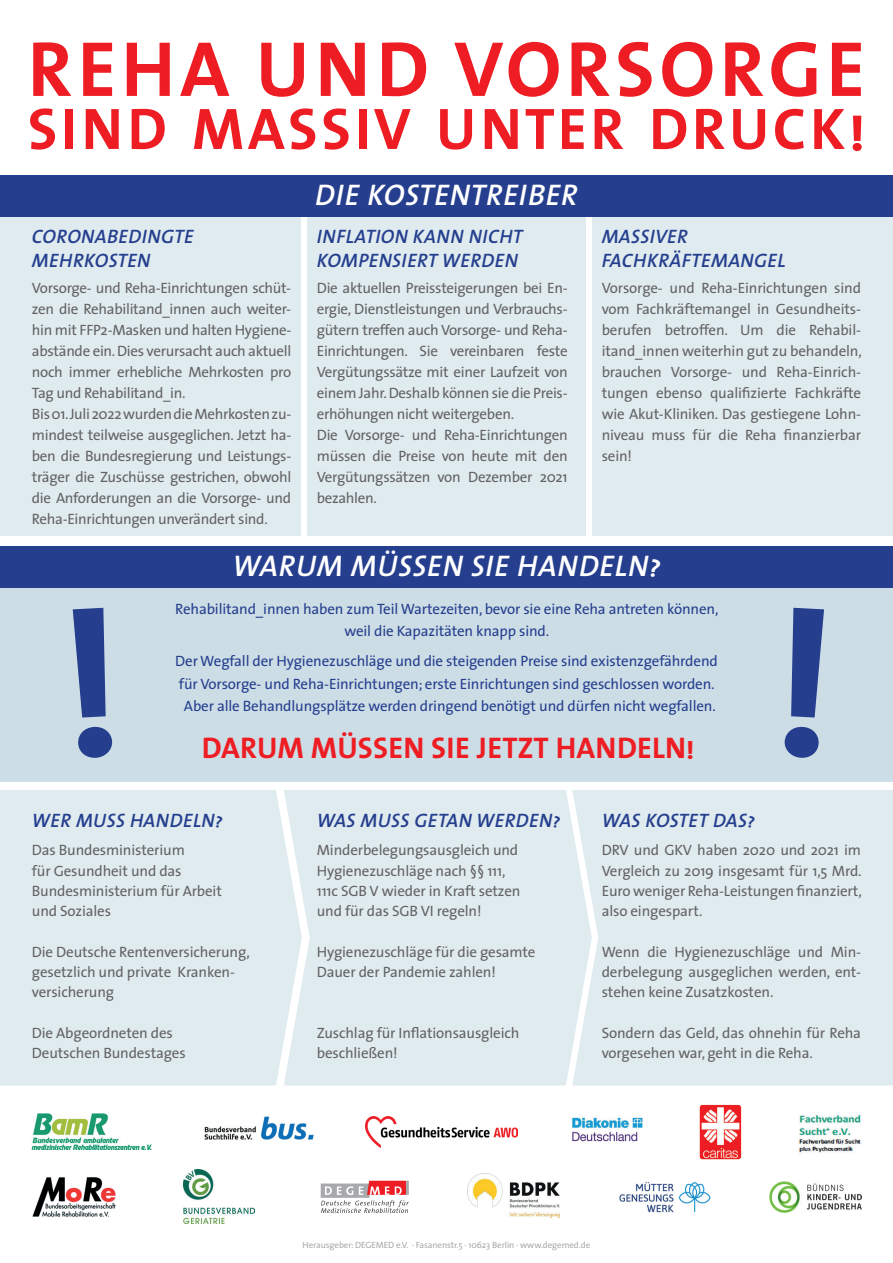
<style>
.page{position:relative;width:893px;height:1263px;background:#fff}
.page>*{position:absolute;margin:0;border:0;box-sizing:border-box;transform-origin:0 0}
.t1{font:78.75px "The Sans Bold Caps";letter-spacing:.06em;color:#ee1d23}
.t2{font:59.1px "The Sans Bold Caps";letter-spacing:.06em;color:#ee1d23}
.t3{font:italic 30px "The Sans Semi Bold Caps";letter-spacing:.025em;color:#fff}
.t4{font:30px "The Sans Bold Caps";letter-spacing:.005em;color:#ee1d23}
.t5{font:italic 19.5px/23.4px "The Sans Semi Bold Caps";letter-spacing:.02em;color:#253f8e}
.t6{font:15px/21px "The Sans";letter-spacing:-.02em;color:#636364}
.t7{font:15px/22.5px "The Sans";letter-spacing:-.01em;color:#253f8e;text-align:center}
.t8{font:9px "The Sans";letter-spacing:-.01em;color:#a8a9ad}
</style>
<div class="page">
<div style="left:0;top:557px;width:893px;height:224px;background:#cddde6"></div>
<div style="left:0;top:546px;width:893px;height:42px;background:#253f8e"></div>
<div style="left:0;top:175px;width:893px;height:42px;background:#253f8e"></div>
<div style="left:307px;top:217px;width:279px;height:319px;background:#e0ebf0"></div>
<div style="left:592px;top:217px;width:301px;height:319px;background:#e0ebf0"></div>
<div style="left:0;top:217px;width:301px;height:319px;background:#e0ebf0"></div>
<div style="left:0;top:790px;width:283px;height:295px;background:#e0ebf0"></div>
<div style="left:283px;top:790px;width:288px;height:295px;background:#e0ebf0"></div>
<div style="left:571px;top:790px;width:322px;height:295px;background:#e0ebf0"></div>
<img style="left:32px;top:1114px;width:120px;height:36px">
<img style="left:204px;top:1116px;width:110px;height:24px">
<img style="left:366px;top:1117px;width:152px;height:30px">
<img style="left:32px;top:1177px;width:84px;height:40px">
<img style="left:183px;top:1170px;width:72px;height:54px">
<img style="left:572px;top:1117px;width:71px;height:25px">
<img style="left:798px;top:1114px;width:63px;height:39px">
<img style="left:619px;top:1181px;width:91px;height:32px">
<img style="left:769px;top:1181px;width:92px;height:31px">
<img style="left:468px;top:1173px;width:92px;height:45px">
<img style="left:699px;top:1105px;width:42px;height:54px">
<svg style="left:321px;top:1181px;width:88px;height:32px"></svg>
<h1 class="t1" style="left:28px;top:3px;width:839px">REHA UND VORSORGE</h1>
<h2 class="t2" style="left:28px;top:79px;width:839px">SIND MASSIV UNTER DRUCK!</h2>
<h3 class="t5" style="left:32px;top:224px;width:163px">CORONABEDINGTE<br>MEHRKOSTEN</h3>
<p class="t6" style="left:32px;top:277px;width:261px">Vorsorge- und Reha-Einrichtungen schüt&shy;zen die Rehabilitand_innen auch weiter&shy;hin mit FFP2-Masken und halten Hygiene&shy;abstände ein. Dies verursacht auch aktuell noch immer erhebliche Mehrkosten pro Tag und Rehabilitand_in.<br>Bis 01. Juli 2022 wurden die Mehrkosten zu&shy;mindest teilweise ausgeglichen. Jetzt ha&shy;ben die Bundesregierung und Leistungs&shy;träger die Zuschüsse gestrichen, obwohl die Anforderungen an die Vorsorge- und Reha-Einrichtungen unverändert sind.</p>
<h3 class="t3" style="left:315px;top:170px;width:264px">DIE KOSTENTREIBER</h3>
<h3 class="t5" style="left:317px;top:224px;width:207px">INFLATION KANN NICHT<br>KOMPENSIERT WERDEN</h3>
<p class="t6" style="left:317px;top:277px;width:252px">Die aktuellen Preissteigerungen bei En&shy;ergie, Dienstleistungen und Verbrauchs&shy;gütern treffen auch Vorsorge- und Reha-Einrichtungen. Sie vereinbaren feste Vergütungssätze mit einer Laufzeit von einem Jahr. Deshalb können sie die Preis&shy;erhöhungen nicht weitergeben.<br>Die Vorsorge- und Reha-Einrichtungen müssen die Preise von heute mit den Vergütungssätzen von Dezember 2021 bezahlen.</p>
<h3 class="t5" style="left:602px;top:224px;width:185px">MASSIVER<br>FACHKRÄFTEMANGEL</h3>
<p class="t6" style="left:602px;top:277px;width:262px;text-align:justify">Vorsorge- und Reha-Einrichtungen sind vom Fachkräftemangel in Gesundheits&shy;berufen betroffen. Um die Rehabil&shy;itand_innen weiterhin gut zu behandeln, brauchen Vorsorge- und Reha-Einrich&shy;tungen ebenso qualifizierte Fachkräfte wie Akut-Kliniken. Das gestiegene Lohn&shy;niveau muss für die Reha finanzierbar sein!</p>
<h3 class="t3" style="left:233px;top:541px;width:429px">WARUM MÜSSEN SIE HANDELN?</h3>
<p class="t7" style="left:175px;top:597px;width:545px">Rehabilitand_innen haben zum Teil Wartezeiten, bevor sie eine Reha antreten können, weil die Kapazitäten knapp sind.</p>
<p class="t7" style="left:175px;top:649px;width:544px">Der Wegfall der Hygienezuschläge und die steigenden Preise sind existenzgefährdend für Vorsorge- und Reha-Einrichtungen; erste Einrichtungen sind geschlossen worden.<br>Aber alle Behandlungsplätze werden dringend benötigt und dürfen nicht wegfallen.</p>
<h3 class="t4" style="left:202px;top:723px;width:494px">DARUM MÜSSEN SIE JETZT HANDELN!</h3>
<h3 class="t5" style="left:32px;top:808px;width:192px">WER MUSS HANDELN?</h3>
<p class="t6" style="left:32px;top:840px;width:192px;line-height:20.2px">Das Bundesministerium<br>für Gesundheit und das<br>Bundesministerium für Arbeit und Soziales</p>
<p class="t6" style="left:32px;top:941px;width:220px;line-height:20.2px">Die Deutsche Rentenversicherung, gesetzlich und private Kranken&shy;versicherung</p>
<p class="t6" style="left:32px;top:1022px;width:155px;line-height:20.2px">Die Abgeordneten des<br>Deutschen Bundestages</p>
<h3 class="t5" style="left:317px;top:808px;width:245px">WAS MUSS GETAN WERDEN?</h3>
<p class="t6" style="left:317px;top:840px;width:205px;line-height:20.2px">Minderbelegungsausgleich und<br>Hygienezuschläge nach §§ 111,<br>111c SGB V wieder in Kraft setzen und für das SGB VI regeln!</p>
<p class="t6" style="left:317px;top:941px;width:220px;line-height:20.2px">Hygienezuschläge für die gesamte<br>Dauer der Pandemie zahlen!</p>
<p class="t6" style="left:317px;top:1022px;width:204px;line-height:20.2px">Zuschlag für Inflationsausgleich beschließen!</p>
<h3 class="t5" style="left:602px;top:808px;width:154px">WAS KOSTET DAS?</h3>
<p class="t6" style="left:602px;top:840px;width:262px;line-height:20.2px;text-align:justify">DRV und GKV haben 2020 und 2021 im Vergleich zu 2019 insgesamt für 1,5 Mrd.<br>Euro weniger Reha-Leistungen finanziert, also eingespart.</p>
<p class="t6" style="left:602px;top:941px;width:261px;line-height:20.2px;text-align:justify">Wenn die Hygienezuschläge und Min&shy;derbelegung ausgeglichen werden, ent&shy;stehen keine Zusatzkosten.</p>
<p class="t6" style="left:602px;top:1022px;width:261px;line-height:20.2px">Sondern das Geld, das ohnehin für Reha vorgesehen war, geht in die Reha.</p>
<p class="t8" style="left:303px;top:1237px;width:289px">Herausgeber: DEGEMED e.V. · Fasanenstr.5 · 10623 Berlin · www.degemed.de</p>
</div>
